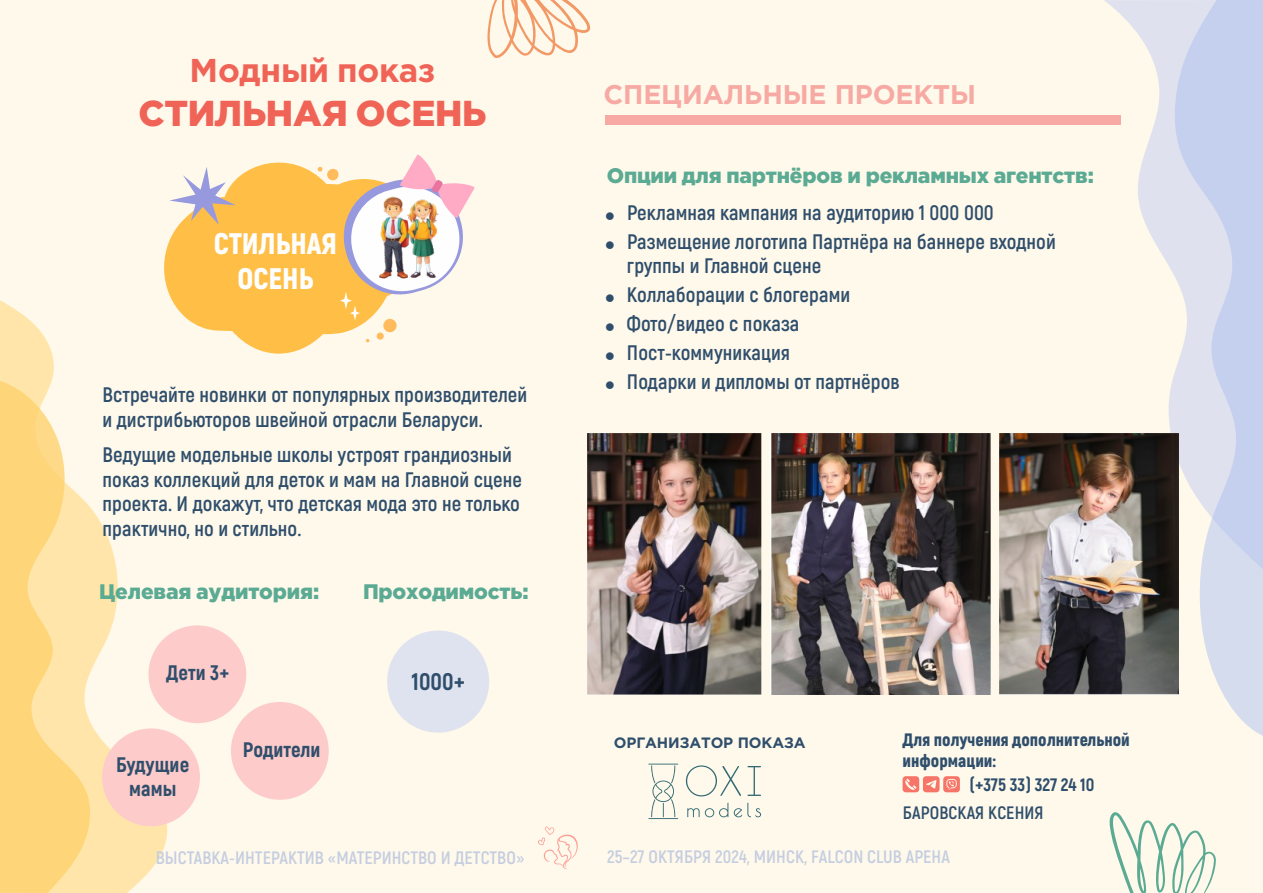
<style>
.page{position:relative;width:1263px;height:893px;background:#fff9eb}
.page>*{position:absolute;margin:0;border:0;box-sizing:border-box;transform-origin:0 0}
.t1{font:900 36px "Gotham Pro";letter-spacing:-.01em;color:#f06357}
.t2{font:700 33px "Gotham Pro";letter-spacing:-.01em;color:#f06357}
.t3{font:900 29.7px/35.5px "Akrobat";color:#fefefe;text-align:center}
.t4{font:700 27px "Gotham Pro";letter-spacing:-.005em;color:#f7aaa3}
.t5{font:800 24px "Akrobat";color:#2f4e6b}
.t6{font:700 21px/29px "Akrobat";letter-spacing:.005em;color:#2f4e6b}
.t7{font:900 21px "Gotham Pro";letter-spacing:-.01em;color:#5baa93}
.t8{font:800 21px/24px "Akrobat";letter-spacing:.005em;color:#2f4e6b;text-align:center}
.t9{font:700 18px "Akrobat";letter-spacing:.005em;color:#c5cee0}
.t10{font:900 18px/20.5px "Akrobat";color:#2f4e6b}
.t11{font:800 18px "Akrobat";color:#2f4e6b}
.t12{font:700 18px "Akrobat";letter-spacing:.005em;color:#2f4e6b}
.t13{font:700 15px "Gotham Pro";letter-spacing:-.01em;color:#2f4e6b}
</style>
<div class="page">
<svg style="left:0;top:300px;width:167px;height:593px"></svg>
<svg style="left:1104px;top:0;width:71px;height:434px"></svg>
<svg style="left:1175px;top:0;width:88px;height:736px"></svg>
<svg style="left:538px;top:826px;width:40px;height:43px"></svg>
<div style="left:148px;top:625px;width:98px;height:98px;background:#fccbca;border-radius:50%"></div>
<div style="left:231px;top:702px;width:98px;height:98px;background:#fccbca;border-radius:50%"></div>
<div style="left:102px;top:728px;width:98px;height:98px;background:#fccbca;border-radius:50%"></div>
<div style="left:387px;top:631px;width:102px;height:102px;background:#dfe3ef;border-radius:50%"></div>
<svg style="left:164px;top:162px;width:148px;height:192px;fill:#ffbf47"></svg>
<svg style="left:169px;top:167px;width:67px;height:58px"></svg>
<svg style="left:302px;top:155px;width:173px;height:188px"></svg>
<div style="left:605px;top:115px;width:515px;height:10px;background:#f7aaa3"></div>
<svg style="left:1109px;top:812px;width:107px;height:81px"></svg>
<svg style="left:487px;top:0;width:104px;height:58px"></svg>
<img style="left:365px;top:195px;width:85px;height:85px">
<svg style="left:686px;top:765px;width:55px;height:31px"></svg>
<svg style="left:747px;top:766px;width:14px;height:30px"></svg>
<svg style="left:687px;top:803px;width:41px;height:14px"></svg>
<svg style="left:734px;top:803px;width:27px;height:14px"></svg>
<hr style="left:648px;top:818px;width:30px;height:1px;background:#316a72">
<hr style="left:648px;top:764px;width:30px;height:1px;background:#316a72">
<svg style="left:651px;top:765px;width:24px;height:52px"></svg>
<img style="left:587px;top:434px;width:591px;height:261px">
<div style="left:761px;top:420px;width:238px;height:287px;border:9px solid #fff9eb"></div>
<svg style="left:923px;top:776px;width:37px;height:16px"></svg>
<div style="left:902px;top:776px;width:17px;height:16px;background:#f77468;border-radius:3px"></div>
<svg style="left:905px;top:779px;width:11px;height:11px"></svg>
<h2 class="t2" style="left:190px;top:58px;width:247px">Модный показ</h2>
<h1 class="t1" style="left:138px;top:100px;width:349px">СТИЛЬНАЯ ОСЕНЬ</h1>
<h3 class="t3" style="left:214px;top:226px;width:125px">СТИЛЬНАЯ<br>ОСЕНЬ</h3>
<p class="t6" style="left:103px;top:383px;width:426px;line-height:24.5px">Встречайте новинки от популярных производителей и дистрибьюторов швейной отрасли Беларуси.</p>
<p class="t6" style="left:102px;top:443px;width:421px;line-height:24.5px">Ведущие модельные школы устроят грандиозный показ коллекций для деток и мам на Главной сцене проекта. И докажут, что детская мода это не только практично, но и стильно.</p>
<p class="t7" style="left:99px;top:584px;width:221px">Целевая аудитория:</p>
<p class="t8" style="left:166px;top:661px;width:64px">Дети 3+</p>
<p class="t8" style="left:116px;top:753px;width:75px">Будущие мамы</p>
<p class="t8" style="left:243px;top:738px;width:79px">Родители</p>
<p class="t7" style="left:363px;top:584px;width:167px">Проходимость:</p>
<p class="t5" style="left:411px;top:668px;width:55px">1000+</p>
<p class="t9" style="left:156px;top:847px;width:370px">ВЫСТАВКА-ИНТЕРАКТИВ «МАТЕРИНСТВО И ДЕТСТВО»</p>
<p class="t4" style="left:603px;top:84px;width:374px">СПЕЦИАЛЬНЫЕ ПРОЕКТЫ</p>
<p class="t7" style="left:607px;top:168px;width:488px">Опции для партнёров и рекламных агентств:</p>
<p class="t6" style="left:627px;top:199px;width:430px">Рекламная кампания на аудиторию 1 000 000<br>Размещение логотипа Партнёра на баннере входной</p>
<p class="t6" style="left:627px;top:252px;width:274px">группы и Главной сцене<br>Коллаборации с блогерами<br>Фото/видео с показа<br>Пост-коммуникация<br>Подарки и дипломы от партнёров</p>
<p class="t13" style="left:614px;top:736px;width:193px">ОРГАНИЗАТОР ПОКАЗА</p>
<p class="t10" style="left:902px;top:730px;width:229px">Для получения дополнительной информации:</p>
<p class="t11" style="left:970px;top:774px;width:126px">(+375 33) 327 24 10</p>
<p class="t12" style="left:903px;top:802px;width:142px">БАРОВСКАЯ КСЕНИЯ</p>
<p class="t9" style="left:607px;top:847px;width:344px">25–27 ОКТЯБРЯ 2024, МИНСК, FALCON CLUB АРЕНА</p>
</div>
